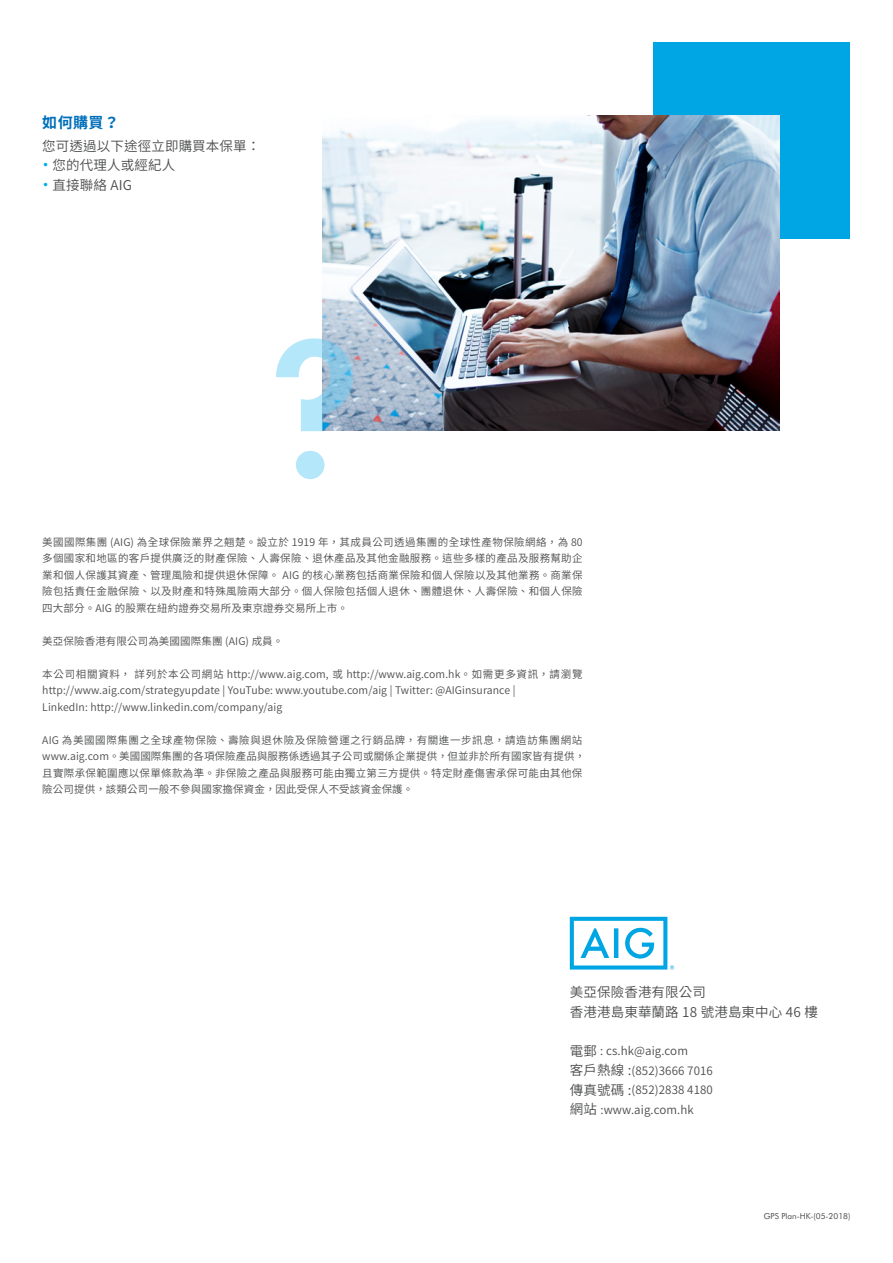
<style>
.page{position:relative;width:893px;height:1263px;background:#fff}
.page>*{position:absolute;margin:0;border:0;box-sizing:border-box;transform-origin:0 0}
.heading_TC{font:700 15px "Source Han Sans TW";color:#006fba}
.main_Text_TC{font:13.5px "Source Han Sans TW";letter-spacing:.01em;color:#4b4c4d}
.main_Text_TC-2{font:11.55px "Source Han Sans TW";letter-spacing:.01em;color:#4b4c4d}
.main_Text_TC-3{font:10.5px/16.5px "Source Han Sans TW";letter-spacing:.01em;color:#4b4c4d;text-align:justify}
.main_Text_TC-4{font:10.5px/16.5px "Source Han Sans TW";letter-spacing:.03em;color:#4b4c4d}
.main_text{font:8.25px "AIG Futura";color:#4b4c4d}
.s1{font-family:"AIG Futura";font-size:12px;color:#00aeef}
.s2{font-size:13.5px}
</style>
<div class="page">
<svg style="left:570px;top:917px;width:104px;height:52px"></svg>
<div style="left:654px;top:43px;width:196px;height:196px;background:#00a5e3"></div>
<img style="left:322px;top:115px;width:458px;height:316px">
<svg style="left:276px;top:338px;width:77px;height:141px"></svg>
<p class="heading_TC" style="left:42px;top:114px;width:78px">如何購買？</p>
<p class="main_Text_TC" style="left:42px;top:138px;width:220px">您可透過以下途徑立即購買本保單：</p>
<p class="main_Text_TC" style="left:42px;top:158px;width:134px"><span class="s1">•</span> 您的代理人或經紀人</p>
<p class="main_Text_TC" style="left:42px;top:177px;width:91px"><span class="s1">•</span> 直接聯絡 AIG</p>
<p class="main_Text_TC-3" style="left:42px;top:534px;width:542px">美國國際集團 (AIG) 為全球保險業界之翹楚。設立於 1919 年，其成員公司透過集團的全球性產物保險網絡，為 80多個國家和地區的客戶提供廣泛的財產保險、人壽保險、退休產品及其他金融服務。這些多樣的產品及服務幫助企業和個人保護其資產、管理風險和提供退休保障。 AIG 的核心業務包括商業保險和個人保險以及其他業務。商業保險包括責任金融保險、以及財產和特殊風險兩大部分。個人保險包括個人退休、團體退休、人壽保險、和個人保險四大部分。AIG 的股票在紐約證券交易所及東京證券交易所上市。</p>
<p class="main_Text_TC-3" style="left:42px;top:633px;width:243px">美亞保險香港有限公司為美國國際集團 (AIG) 成員。</p>
<p class="main_Text_TC-3" style="left:42px;top:666px;width:542px">本公司相關資料， 詳列於本公司網站 http://www.aig.com, 或 http://www.aig.com.hk。如需更多資訊，請瀏覽http://www.aig.com/strategyupdate | YouTube: www.youtube.com/aig | Twitter: @AIGinsurance |</p>
<p class="main_Text_TC-3" style="left:42px;top:699px;width:242px">LinkedIn: http://www.linkedin.com/company/aig</p>
<p class="main_Text_TC-4" style="left:42px;top:732px;width:544px">AIG 為美國國際集團之全球產物保險、壽險與退休險及保險營運之行銷品牌，有關進一步訊息，請造訪集團網站www.aig.com。美國國際集團的各項保險產品與服務係透過其子公司或關係企業提供，但並非於所有國家皆有提供，且實際承保範圍應以保單條款為準。非保險之產品與服務可能由獨立第三方提供。特定財產傷害承保可能由其他保險公司提供，該類公司一般不參與國家擔保資金，因此受保人不受該資金保護。</p>
<p class="main_Text_TC" style="left:570px;top:985px;width:138px">美亞保險香港有限公司</p>
<p class="main_Text_TC" style="left:570px;top:1004px;width:250px">香港港島東華蘭路 18 號港島東中心 46 樓</p>
<p class="main_Text_TC-2" style="left:570px;top:1044px;width:120px"><span class="s2">電郵</span> : cs.hk@aig.com</p>
<p class="main_Text_TC-2" style="left:570px;top:1064px;width:145px"><span class="s2">客戶熱線 :</span>(852)3666 7016</p>
<p class="main_Text_TC-2" style="left:570px;top:1083px;width:145px"><span class="s2">傳真號碼 :</span>(852)2838 4180</p>
<p class="main_Text_TC-2" style="left:570px;top:1103px;width:125px"><span class="s2">網站</span> :www.aig.com.hk</p>
<p class="main_text" style="left:764px;top:1211px;width:88px">GPS Plan-HK-(05-2018)</p>
</div>
